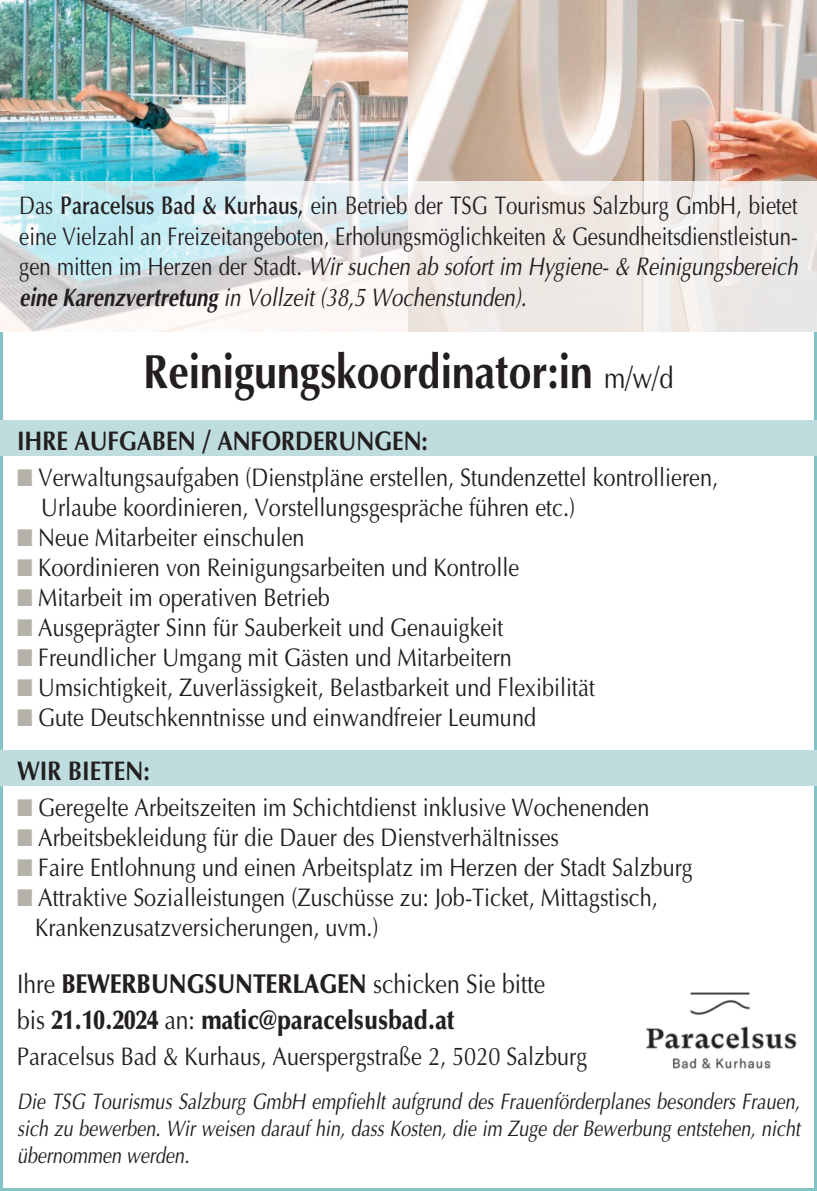
<style>
.page{position:relative;width:817px;height:1191px;background:#fff}
.page>*{position:absolute;margin:0;border:0;box-sizing:border-box;transform-origin:0 0}
.t1{font:700 48px "Optima";color:#231f20;scale:.85 1}
.t2{font:900 27px/36px "Optima";color:#231f20;scale:.85 1}
.t3{font:700 27px "Optima";color:#231f20;scale:.85 1}
.t4{font:25.5px/30px "Optima";color:#231f20;scale:.85 1}
.t5{font:25.5px/30.6px "Optima";color:#231f20;scale:.8 1}
.t6{font:italic 22.5px/27px "Optima";color:#231f20;text-align:justify;scale:.8 1}
.s1{font-weight:600}
.s2{font-style:italic}
.s3{font-weight:700;font-style:italic}
.s4{font-weight:400;font-size:30px}
.s5{color:#b5b2aa}
.s6{font-weight:400}
</style>
<div class="page">
<div style="left:0;top:420px;width:816px;height:36px;background:#bfdddf"></div>
<div style="left:0;top:750px;width:816px;height:36px;background:#bfdddf"></div>
<img style="left:0;top:0;width:408px;height:181px">
<svg style="left:408px;top:0;width:408px;height:181px;background:#d5c0b2"></svg>
<img style="left:646px;top:992px;width:151px;height:77px">
<div style="left:0;top:181px;width:816px;height:151px;background:#fff;opacity:.75"></div>
<p class="t5" style="left:19px;top:190px;width:978px">Das <span class="s1">Paracelsus Bad &amp; Kurhaus,</span> ein Betrieb der TSG Tourismus Salzburg GmbH, bietet eine Vielzahl an Freizeitangeboten, Erholungsmöglichkeiten &amp; Gesundheitsdienstleistun&shy;gen mitten im Herzen der Stadt. <span class="s2">Wir suchen ab sofort im Hygiene- &amp; Reinigungsbereich </span><span class="s3">eine Karenzvertretung</span> <span class="s2">in Vollzeit (38,5 Wochenstunden).</span></p>
<h1 class="t1" style="left:143px;top:343px;width:625px">Reinigungskoordinator:in <span class="s4">m/w/d</span></h1>
<p class="t3" style="left:17px;top:425px;width:485px">IHRE AUFGABEN / ANFORDERUNGEN:</p>
<p class="t4" style="left:41px;top:462px;width:797px;text-indent:-24px"><span class="s5">■</span> Verwaltungsaufgaben (Dienstpläne erstellen, Stundenzettel kontrollieren,<br>Urlaube koordinieren, Vorstellungsgespräche führen etc.)</p>
<p class="t4" style="left:17px;top:522px;width:340px"><span class="s5">■</span> Neue Mitarbeiter einschulen</p>
<p class="t4" style="left:17px;top:552px;width:592px"><span class="s5">■</span> Koordinieren von Reinigungsarbeiten und Kontrolle</p>
<p class="t4" style="left:17px;top:582px;width:369px"><span class="s5">■</span> Mitarbeit im operativen Betrieb</p>
<p class="t4" style="left:17px;top:612px;width:573px"><span class="s5">■</span> Ausgeprägter Sinn für Sauberkeit und Genauigkeit</p>
<p class="t4" style="left:17px;top:642px;width:583px"><span class="s5">■</span> Freundlicher Umgang mit Gästen und Mitarbeitern</p>
<p class="t4" style="left:17px;top:672px;width:681px"><span class="s5">■</span> Umsichtigkeit, Zuverlässigkeit, Belastbarkeit und Flexibilität</p>
<p class="t4" style="left:17px;top:702px;width:612px"><span class="s5">■</span> Gute Deutschkenntnisse und einwandfreier Leumund</p>
<p class="t3" style="left:17px;top:754px;width:158px">WIR BIETEN:</p>
<p class="t4" style="left:17px;top:792px;width:745px"><span class="s5">■</span> Geregelte Arbeitszeiten im Schichtdienst inklusive Wochenenden</p>
<p class="t4" style="left:17px;top:822px;width:639px"><span class="s5">■</span> Arbeitsbekleidung für die Dauer des Dienstverhältnisses</p>
<p class="t4" style="left:17px;top:852px;width:796px"><span class="s5">■</span> Faire Entlohnung und einen Arbeitsplatz im Herzen der Stadt Salzburg</p>
<p class="t4" style="left:35px;top:882px;width:734px;text-indent:-18px"><span class="s5">■</span> Attraktive Sozialleistungen (Zuschüsse zu: Job-Ticket, Mittagstisch,<br>Krankenzusatzversicherungen, uvm.)</p>
<p class="t2" style="left:17px;top:968px;width:623px"><span class="s6">Ihre</span> BEWERBUNGSUNTERLAGEN <span class="s6">schicken Sie bitte bis</span> 21.10.2024 <span class="s6">an:</span> matic@paracelsusbad.at</p>
<p class="t4" style="left:17px;top:1041px;width:672px">Paracelsus Bad &amp; Kurhaus, Auerspergstraße 2, 5020 Salzburg</p>
<p class="t6" style="left:17px;top:1087px;width:980px">Die TSG Tourismus Salzburg GmbH empfiehlt aufgrund des Frauenförderplanes besonders Frauen, sich zu bewerben. Wir weisen darauf hin, dass Kosten, die im Zuge der Bewerbung entstehen, nicht übernommen werden.</p>
</div>
